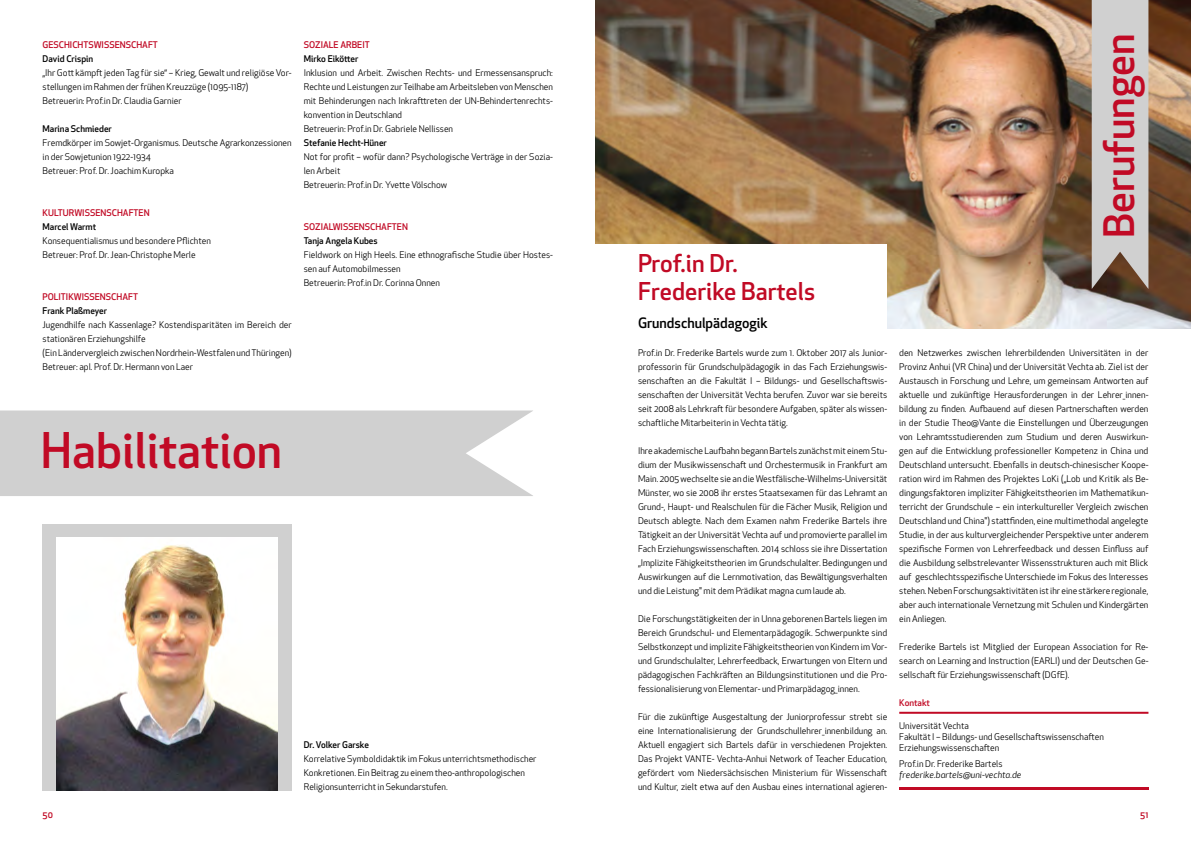
<style>
.page{position:relative;width:1191px;height:842px;background:#fff}
.page>*{position:absolute;margin:0;border:0;box-sizing:border-box;transform-origin:0 0}
.t1{font:500 48px "Apex New";color:#c10a25}
.t2{font:500 41px "Apex New";color:#c10a25}
.t3{font:500 24px/28px "Apex New";color:#c10a25}
.t4{font:500 14px "Apex New";color:#000}
.t5{font:9px/14px "Apex New";color:#000}
.t6{font:500 9px "Apex New";color:#000}
.t7{font:500 9px "Apex New";color:#c10a25}
.t8{font:italic 9px "Apex New";color:#000}
</style>
<div class="page">
<hr style="left:899px;top:712px;width:249px;height:2px;background:#c10a25">
<img style="left:595px;top:0;width:596px;height:328px">
<hr style="left:899px;top:788px;width:249px;height:2px;background:#c10a25">
<svg style="left:1091px;top:0;width:57px;height:289px;background:#c6c4c2"></svg>
<svg style="left:0;top:410px;width:533px;height:86px;background:#d3d3d3"></svg>
<div style="left:595px;top:244px;width:292px;height:88px;background:#fff"></div>
<div style="left:43px;top:524px;width:249px;height:266px;background:#d0d0d0"></div>
<img style="left:57px;top:538px;width:221px;height:252px">
<p class="t7" style="left:43px;top:39px;width:117px">GESCHICHTSWISSENSCHAFT</p>
<p class="t6" style="left:43px;top:53px;width:52px">David Crispin</p>
<p class="t5" style="left:43px;top:66px;width:251px">„Ihr Gott kämpft jeden Tag für sie“ – Krieg, Gewalt und religiöse Vor&shy;stellungen im Rahmen der frühen Kreuzzüge (1095-1187)<br>Betreuerin: Prof.in Dr. Claudia Garnier</p>
<p class="t6" style="left:43px;top:123px;width:71px">Marina Schmieder</p>
<p class="t5" style="left:43px;top:136px;width:251px">Fremdkörper im Sowjet-Organismus. Deutsche Agrarkonzessionen in der Sowjetunion 1922-1934<br>Betreuer: Prof. Dr. Joachim Kuropka</p>
<p class="t7" style="left:43px;top:207px;width:109px">KULTURWISSENSCHAFTEN</p>
<p class="t6" style="left:43px;top:221px;width:55px">Marcel Warmt</p>
<p class="t5" style="left:43px;top:234px;width:170px">Konsequentialismus und besondere Pflichten<br>Betreuer: Prof. Dr. Jean-Christophe Merle</p>
<p class="t7" style="left:43px;top:291px;width:97px">POLITIKWISSENSCHAFT</p>
<p class="t6" style="left:43px;top:305px;width:66px">Frank Plaßmeyer</p>
<p class="t5" style="left:43px;top:318px;width:251px">Jugendhilfe nach Kassenlage? Kostendisparitäten im Bereich der stationären Erziehungshilfe<br>(Ein Ländervergleich zwischen Nordrhein-Westfalen und Thüringen)<br>Betreuer: apl. Prof. Dr. Hermann von Laer</p>
<p class="t7" style="left:304px;top:39px;width:68px">SOZIALE ARBEIT</p>
<p class="t6" style="left:304px;top:53px;width:56px">Mirko Eikötter</p>
<p class="t5" style="left:304px;top:66px;width:251px">Inklusion und Arbeit. Zwischen Rechts- und Ermessensanspruch:<br>Rechte und Leistungen zur Teilhabe am Arbeitsleben von Menschen mit Behinderungen nach Inkrafttreten der UN-Behindertenrechts&shy;konvention in Deutschland<br>Betreuerin: Prof.in Dr. Gabriele Nellissen</p>
<p class="t6" style="left:304px;top:137px;width:85px">Stefanie Hecht-Hüner</p>
<p class="t5" style="left:304px;top:150px;width:251px">Not for profit – wofür dann? Psychologische Verträge in der Sozia&shy;len Arbeit<br>Betreuerin: Prof.in Dr. Yvette Völschow</p>
<p class="t7" style="left:304px;top:221px;width:106px">SOZIALWISSENSCHAFTEN</p>
<p class="t6" style="left:304px;top:235px;width:75px">Tanja Angela Kubes</p>
<p class="t5" style="left:304px;top:248px;width:251px">Fieldwork on High Heels. Eine ethnografische Studie über Hostes&shy;sen auf Automobilmessen<br>Betreuerin: Prof.in Dr. Corinna Onnen</p>
<h1 class="t1" style="left:41px;top:418px;width:243px">Habilitation</h1>
<p class="t6" style="left:304px;top:739px;width:67px">Dr. Volker Garske</p>
<p class="t5" style="left:304px;top:752px;width:234px">Korrelative Symboldidaktik im Fokus unterrichtsmethodischer<br>Konkretionen. Ein Beitrag zu einem theo-anthropologischen<br>Religionsunterricht in Sekundarstufen.</p>
<h3 class="t3" style="left:638px;top:249px;width:179px">Prof.in Dr.<br>Frederike Bartels</h3>
<h3 class="t4" style="left:638px;top:314px;width:131px">Grundschulpädagogik</h3>
<p class="t5" style="left:638px;top:346px;width:251px;text-align:justify">Prof.in Dr. Frederike Bartels wurde zum 1. Oktober 2017 als Junior&shy;professorin für Grundschulpädagogik in das Fach Erziehungswis&shy;senschaften an die Fakultät I – Bildungs- und Gesellschaftswis&shy;senschaften der Universität Vechta berufen. Zuvor war sie bereits seit 2008 als Lehrkraft für besondere Aufgaben, später als wissen&shy;schaftliche Mitarbeiterin in Vechta tätig.</p>
<p class="t5" style="left:638px;top:444px;width:251px;text-align:justify">Ihre akademische Laufbahn begann Bartels zunächst mit einem Stu&shy;dium der Musikwissenschaft und Orchestermusik in Frankfurt am Main. 2005 wechselte sie an die Westfälische-Wilhelms-Universität Münster, wo sie 2008 ihr erstes Staatsexamen für das Lehramt an Grund-, Haupt- und Realschulen für die Fächer Musik, Religion und Deutsch ablegte. Nach dem Examen nahm Frederike Bartels ihre Tätigkeit an der Universität Vechta auf und promovierte parallel im Fach Erziehungswissenschaften. 2014 schloss sie ihre Dissertation „Implizite Fähigkeitstheorien im Grundschulalter. Bedingungen und Auswirkungen auf die Lernmotivation, das Bewältigungsverhalten und die Leistung" mit dem Prädikat magna cum laude ab.</p>
<p class="t5" style="left:638px;top:612px;width:251px;text-align:justify">Die Forschungstätigkeiten der in Unna geborenen Bartels liegen im Bereich Grundschul- und Elementarpädagogik. Schwerpunkte sind Selbstkonzept und implizite Fähigkeitstheorien von Kindern im Vor&shy;und Grundschulalter, Lehrerfeedback, Erwartungen von Eltern und pädagogischen Fachkräften an Bildungsinstitutionen und die Pro&shy;fessionalisierung von Elementar- und Primarpädagog_innen.</p>
<p class="t5" style="left:638px;top:710px;width:251px;text-align:justify">Für die zukünftige Ausgestaltung der Juniorprofessur strebt sie eine Internationalisierung der Grundschullehrer_innenbildung an.<br>Aktuell engagiert sich Bartels dafür in verschiedenen Projekten.<br>Das Projekt VANTE- Vechta-Anhui Network of Teacher Education, gefördert vom Niedersächsischen Ministerium für Wissenschaft und Kultur, zielt etwa auf den Ausbau eines international agieren-</p>
<h2 class="t2" style="left:1091px;top:238px;width:206px;rotate:-90deg">Berufungen</h2>
<p class="t5" style="left:899px;top:346px;width:251px;text-align:justify">den Netzwerkes zwischen lehrerbildenden Universitäten in der Provinz Anhui (VR China) und der Universität Vechta ab. Ziel ist der Austausch in Forschung und Lehre, um gemeinsam Antworten auf aktuelle und zukünftige Herausforderungen in der Lehrer_innen&shy;bildung zu finden. Aufbauend auf diesen Partnerschaften werden in der Studie Theo@Vante die Einstellungen und Überzeugungen von Lehramtsstudierenden zum Studium und deren Auswirkun&shy;gen auf die Entwicklung professioneller Kompetenz in China und Deutschland untersucht. Ebenfalls in deutsch-chinesischer Koope&shy;ration wird im Rahmen des Projektes LoKi („Lob und Kritik als Be&shy;dingungsfaktoren impliziter Fähigkeitstheorien im Mathematikun&shy;terricht der Grundschule – ein interkultureller Vergleich zwischen Deutschland und China") stattfinden, eine multimethodal angelegte Studie, in der aus kulturvergleichender Perspektive unter anderem spezifische Formen von Lehrerfeedback und dessen Einfluss auf die Ausbildung selbstrelevanter Wissensstrukturen auch mit Blick auf geschlechtsspezifische Unterschiede im Fokus des Interesses stehen. Neben Forschungsaktivitäten ist ihr eine stärkere regionale, aber auch internationale Vernetzung mit Schulen und Kindergärten ein Anliegen.</p>
<p class="t5" style="left:899px;top:640px;width:251px;text-align:justify">Frederike Bartels ist Mitglied der European Association for Re&shy;search on Learning and Instruction (EARLI) und der Deutschen Ge&shy;sellschaft für Erziehungswissenschaft (DGfE).</p>
<p class="t7" style="left:899px;top:697px;width:32px">Kontakt</p>
<p class="t5" style="left:899px;top:720px;width:206px;line-height:11px">Universität Vechta<br>Fakultät I – Bildungs- und Gesellschaftswissenschaften<br>Erziehungswissenschaften</p>
<p class="t5" style="left:899px;top:757px;width:105px">Prof.in Dr. Frederike Bartels</p>
<p class="t8" style="left:899px;top:769px;width:124px">frederike.bartels@uni-vechta.de</p>
<p class="t7" style="left:43px;top:809px;width:12px">50</p>
<p class="t7" style="left:1140px;top:809px;width:10px">51</p>
</div>
